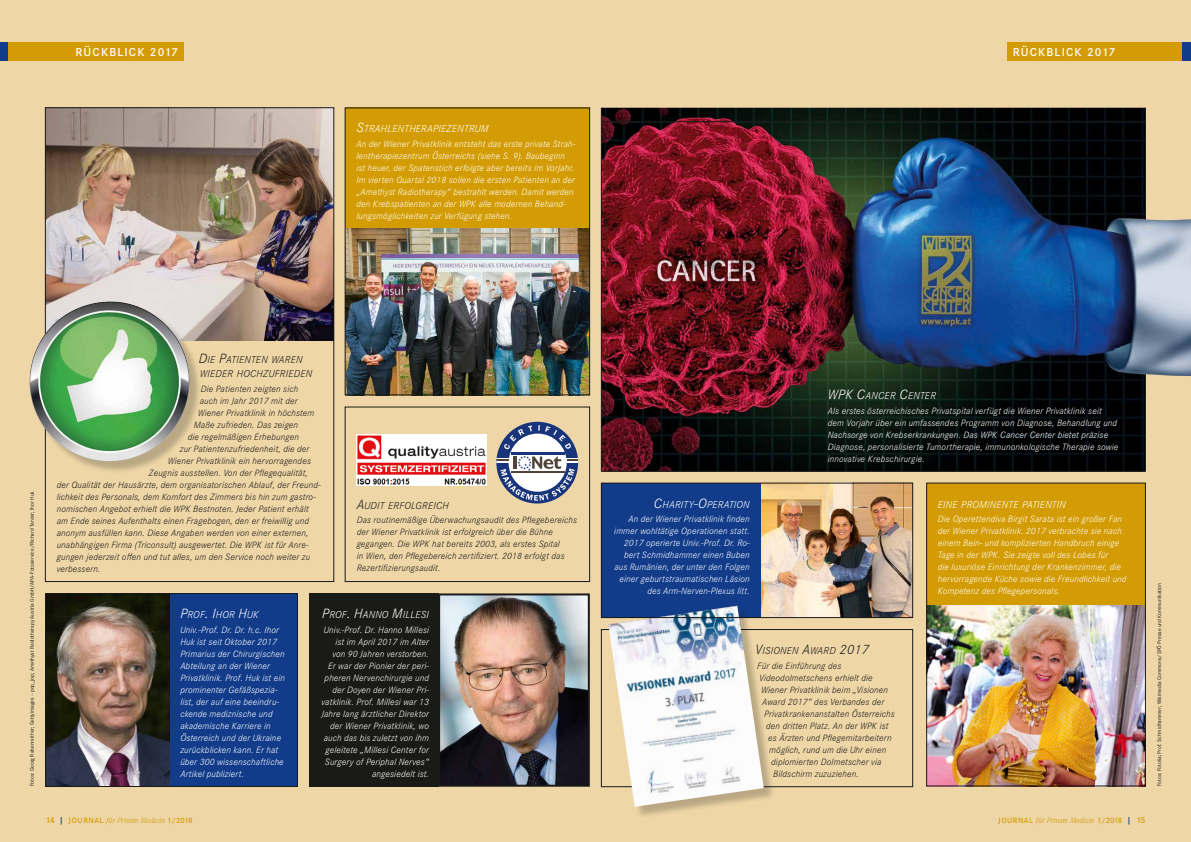
<style>
.page{position:relative;width:1191px;height:842px;background:#eed6a7}
.page>*{position:absolute;margin:0;border:0;box-sizing:border-box;transform-origin:0 0}
.t1{font:12px "Corporate STOT Dem";letter-spacing:.1em;color:#fff}
.t2{font:italic 300 10.5px "Corporate S";letter-spacing:.02em;color:#fff}
.t3{font:italic 300 10.5px/14px "Corporate S";letter-spacing:.02em;color:#1a1a18}
.t4{font:italic 300 9.5px/12px "Corporate S";letter-spacing:.015em;color:#fff}
.t5{font:italic 300 9.5px/12px "Corporate S";letter-spacing:.015em;color:#1a1a18}
.t6{font:italic 300 8px "Corporate ATOT";color:#d39c04}
.t7{font:5.5px "Corporate S";color:#1a1a18}
.s1{font-size:14px}
.s2{font-family:"Corporate STOT Dem";font-weight:400;font-style:normal;font-size:9px}
.s3{font-family:"Corporate STOT Dem";font-weight:400;font-style:normal;font-size:9px;color:#123c8a}
.s4{font-family:"Corporate STOT Dem";font-weight:400;font-style:normal}
</style>
<div class="page">
<div style="left:0;top:43px;width:9px;height:18px;background:#123c8a"></div>
<img style="left:47px;top:110px;width:285px;height:231px">
<div style="left:1007px;top:43px;width:175px;height:18px;background:#d39c04"></div>
<div style="left:9px;top:43px;width:175px;height:18px;background:#d39c04"></div>
<div style="left:1182px;top:43px;width:9px;height:18px;background:#123c8a"></div>
<img style="left:441px;top:596px;width:146px;height:188px">
<div style="left:438px;top:593px;width:152px;height:194px;border:2px solid #1a1a18"></div>
<img style="left:602px;top:108px;width:589px;height:363px">
<img style="left:928px;top:604px;width:215px;height:180px">
<div style="left:345px;top:108px;width:245px;height:121px;background:#d39c04"></div>
<div style="left:169px;top:593px;width:129px;height:194px;background:#123c8a"></div>
<div style="left:309px;top:593px;width:129px;height:194px;background:#1a1a18"></div>
<div style="left:345px;top:407px;width:245px;height:175px;border:1px solid #1a1a18"></div>
<img style="left:357px;top:434px;width:130px;height:51px">
<div style="left:601px;top:483px;width:160px;height:135px;background:#123c8a"></div>
<div style="left:926px;top:483px;width:219px;height:121px;background:#d39c04"></div>
<div style="left:601px;top:629px;width:312px;height:158px;border:1px solid #1a1a18"></div>
<div style="left:926px;top:483px;width:219px;height:303px;border:1px solid #1a1a18"></div>
<div style="left:610px;top:607px;width:165px;height:212px;background:#1a1a18;opacity:.25"></div>
<img style="left:608px;top:606px;width:155px;height:201px">
<div style="left:496px;top:422px;width:82px;height:81px;background:#18347b;border-radius:50%"></div>
<div style="left:508px;top:434px;width:58px;height:58px;background:#fff;border-radius:50%"></div>
<hr style="left:511px;top:452px;width:53px;height:3px;background:#18347b">
<svg style="left:504px;top:425px;width:28px;height:24px"></svg>
<svg style="left:538px;top:425px;width:33px;height:24px"></svg>
<svg style="left:496px;top:455px;width:82px;height:46px"></svg>
<img style="left:47px;top:595px;width:122px;height:190px">
<div style="left:31px;top:303px;width:171px;height:171px;background:#1a1a18;opacity:.25"></div>
<img style="left:41px;top:301px;width:68px;height:38px">
<div style="left:45px;top:593px;width:253px;height:194px;border:1px solid #1a1a18"></div>
<hr style="left:601px;top:121px;width:544px;height:1px;background:#1a1a18">
<hr style="left:601px;top:108px;width:1px;height:363px;background:#1a1a18">
<img style="left:347px;top:229px;width:241px;height:164px">
<div style="left:345px;top:108px;width:245px;height:287px;border:1px solid #1a1a18"></div>
<img style="left:761px;top:485px;width:150px;height:131px">
<div style="left:601px;top:483px;width:312px;height:135px;border:1px solid #1a1a18"></div>
<hr style="left:601px;top:471px;width:544px;height:1px;background:#1a1a18">
<hr style="left:1145px;top:108px;width:1px;height:112px;background:#1a1a18">
<hr style="left:1145px;top:374px;width:1px;height:97px;background:#1a1a18">
<p class="t1" style="left:76px;top:45px;width:104px">RÜCKBLICK 2017</p>
<p class="t1" style="left:1012px;top:45px;width:104px">RÜCKBLICK 2017</p>
<p class="t2" style="left:356px;top:123px;width:134px"><span class="s1">S</span>TRAHLENTHERAPIEZENTRUM</p>
<p class="t4" style="left:356px;top:138px;width:220px">An der Wiener Privatklinik entsteht das erste private Strah&shy;lentherapiezentrum Österreichs (siehe S. 9). Baubeginn ist heuer, der Spatenstich erfolgte aber bereits im Vorjahr.<br>Im vierten Quartal 2018 sollen die ersten Patienten an der „Amethyst Radiotherapy“ bestrahlt werden. Damit werden den Krebspatienten an der WPK alle modernen Behand&shy;lungsmöglichkeiten zur Verfügung stehen.</p>
<p class="t7" style="left:29px;top:786px;width:297px;rotate:-90deg">Fotos: Georg Rabenreither; Gettyimages – pop_jop; Amethyst Radiotherapy Austria GmbH/APA-Fotoservice/Richard Tanzer; Ihor Huk</p>
<p class="t3" style="left:199px;top:353px;width:115px"><span class="s1">D</span>IE <span class="s1">P</span>ATIENTEN WAREN<br>WIEDER HOCHZUFRIEDEN</p>
<p class="t5" style="left:201px;top:383px;width:99px">Die Patienten zeigten sich</p>
<p class="t5" style="left:200px;top:395px;width:99px">auch im Jahr 2017 mit der</p>
<p class="t5" style="left:198px;top:407px;width:118px">Wiener Privatklinik in höchstem</p>
<p class="t5" style="left:194px;top:419px;width:106px">Maße zufrieden. Das zeigen</p>
<p class="t5" style="left:188px;top:431px;width:113px">die regelmäßigen Erhebungen</p>
<p class="t5" style="left:180px;top:443px;width:131px">zur Patientenzufriedenheit, die der</p>
<p class="t5" style="left:168px;top:455px;width:145px">Wiener Privatklinik ein hervorragendes</p>
<p class="t5" style="left:149px;top:467px;width:161px">Zeugnis ausstellen. Von der Pflegequalität,</p>
<p class="t5" style="left:57px;top:479px;width:266px">der Qualität der Hausärzte, dem organisatorischen Ablauf, der Freund-</p>
<p class="t5" style="left:57px;top:491px;width:261px">lichkeit des Personals, dem Komfort des Zimmers bis hin zum gastro-</p>
<p class="t5" style="left:57px;top:503px;width:254px">nomischen Angebot erhielt die WPK Bestnoten. Jeder Patient erhält</p>
<p class="t5" style="left:57px;top:515px;width:254px">am Ende seines Aufenthalts einen Fragebogen, den er freiwillig und</p>
<p class="t5" style="left:57px;top:527px;width:253px">anonym ausfüllen kann. Diese Angaben werden von einer externen,</p>
<p class="t5" style="left:57px;top:539px;width:254px">unabhängigen Firma (Triconsult) ausgewertet. Die WPK ist für Anre-</p>
<p class="t5" style="left:57px;top:551px;width:255px">gungen jederzeit offen und tut alles, um den Service noch weiter zu</p>
<p class="t5" style="left:57px;top:563px;width:45px">verbessern.</p>
<p class="t3" style="left:357px;top:498px;width:94px"><span class="s1">A</span>UDIT ERFOLGREICH</p>
<p class="t5" style="left:357px;top:514px;width:222px">Das routinemäßige Überwachungsaudit des Pflegebereichs der Wiener Privatklinik ist erfolgreich über die Bühne gegangen. Die WPK hat bereits 2003, als erstes Spital<br>in Wien, den Pflegebereich zertifiziert. 2018 erfolgt das Rezertifizierungsaudit.</p>
<p class="t2" style="left:180px;top:609px;width:80px"><span class="s1">P</span>ROF<span class="s1">. I</span>HOR <span class="s1">H</span>UK</p>
<p class="t4" style="left:180px;top:624px;width:106px">Univ.-Prof. Dr. Dr. h.c. Ihor<br>Huk ist seit Oktober 2017<br>Primarius der Chirurgischen<br>Abteilung an der Wiener<br>Privatklinik. Prof. Huk ist ein prominenter Gefäßspezia&shy;list, der auf eine beeindru&shy;ckende mediznische und akademische Karriere in<br>Österreich und der Ukraine zurückblicken kann. Er hat über 300 wissenschaftliche<br>Artikel publiziert.</p>
<p class="t2" style="left:322px;top:609px;width:108px"><span class="s1">P</span>ROF<span class="s1">. H</span>ANNO <span class="s1">M</span>ILLESI</p>
<p class="t4" style="left:321px;top:624px;width:109px;text-align:right">Univ.-Prof. Dr. Hanno Millesi ist im April 2017 im Alter von 90 Jahren verstorben.<br>Er war der Pionier der peri&shy;pheren Nervenchirurgie und der Doyen der Wiener Pri&shy;vatklinik. Prof. Millesi war 13<br>Jahre lang ärztlicher Direktor der Wiener Privatklinik, wo auch das bis zuletzt von ihm geleitete „Millesi Center for<br>Surgery of Periphal Nerves“ angesiedelt ist.</p>
<p class="t2" style="left:654px;top:498px;width:97px"><span class="s1">C</span>HARITY<span class="s1">-O</span>PERATION</p>
<p class="t4" style="left:614px;top:513px;width:137px;text-align:right">An der Wiener Privatklinik finden immer wohltätige Operationen statt.<br>2017 operierte Univ.-Prof. Dr. Ro&shy;bert Schmidhammer einen Buben aus Rumänien, der unter den Folgen einer geburtstraumatischen Läsion des Arm-Nerven-Plexus litt.</p>
<p class="t2" style="left:828px;top:389px;width:110px"><span class="s1">WPK C</span>ANCER <span class="s1">C</span>ENTER</p>
<p class="t4" style="left:828px;top:405px;width:292px">Als erstes österreichisches Privatspital verfügt die Wiener Privatklinik seit dem Vorjahr über ein umfassendes Programm von Diagnose, Behandlung und Nachsorge von Krebserkrankungen. Das WPK Cancer Center bietet präzise Diagnose, personalisierte Tumortherapie, immunonkologische Therapie sowie innovative Krebschirurgie.</p>
<p class="t2" style="left:937px;top:498px;width:130px">EINE PROMINENTE PATIENTIN</p>
<p class="t4" style="left:937px;top:513px;width:190px">Die Operettendiva Birgit Sarata ist ein großer Fan der Wiener Privatklinik. 2017 verbrachte sie nach einem Bein- und komplizierten Handbruch einige Tage in der WPK. Sie zeigte voll des Lobes für<br>die luxuriöse Einrichtung der Krankenzimmer, die hervorragende Küche sowie die Freundlichkeit und Kompetenz des Pflegepersonals.</p>
<p class="t3" style="left:755px;top:644px;width:115px"><span class="s1">V</span>ISIONEN <span class="s1">A</span>WARD <span class="s1">2017</span></p>
<p class="t5" style="left:757px;top:660px;width:86px">Für die Einführung des</p>
<p class="t5" style="left:759px;top:672px;width:115px">Videodolmetschens erhielt die</p>
<p class="t5" style="left:761px;top:684px;width:128px">Wiener Privatklinik beim „Visionen</p>
<p class="t5" style="left:762px;top:696px;width:124px">Award 2017“ des Verbandes der</p>
<p class="t5" style="left:764px;top:708px;width:132px">Privatkrankenanstalten Österreichs</p>
<p class="t5" style="left:766px;top:720px;width:124px">den dritten Platz. An der WPK ist</p>
<p class="t5" style="left:768px;top:732px;width:125px">es Ärzten und Pflegemitarbeitern</p>
<p class="t5" style="left:769px;top:744px;width:118px">möglich, rund um die Uhr einen</p>
<p class="t5" style="left:771px;top:756px;width:112px">diplomierten Dolmetscher via</p>
<p class="t5" style="left:773px;top:768px;width:87px">Bildschirm zuzuziehen.</p>
<p class="t7" style="left:1156px;top:786px;width:204px;rotate:-90deg">Fotos: Fotolia; Prof. Schmidhammer; Wikimedia Commons/SPÖ Presse und Kommunikation</p>
<p class="t6" style="left:45px;top:815px;width:149px"><span class="s2">14</span> <span class="s3">|</span> <span class="s4">JOURNAL</span> für Private Medizin <span class="s4">1/2018</span></p>
<p class="t6" style="left:998px;top:815px;width:149px"><span class="s4">JOURNAL</span> für Private Medizin <span class="s4">1/2018</span> <span class="s3">|</span> <span class="s2">15</span></p>
</div>
